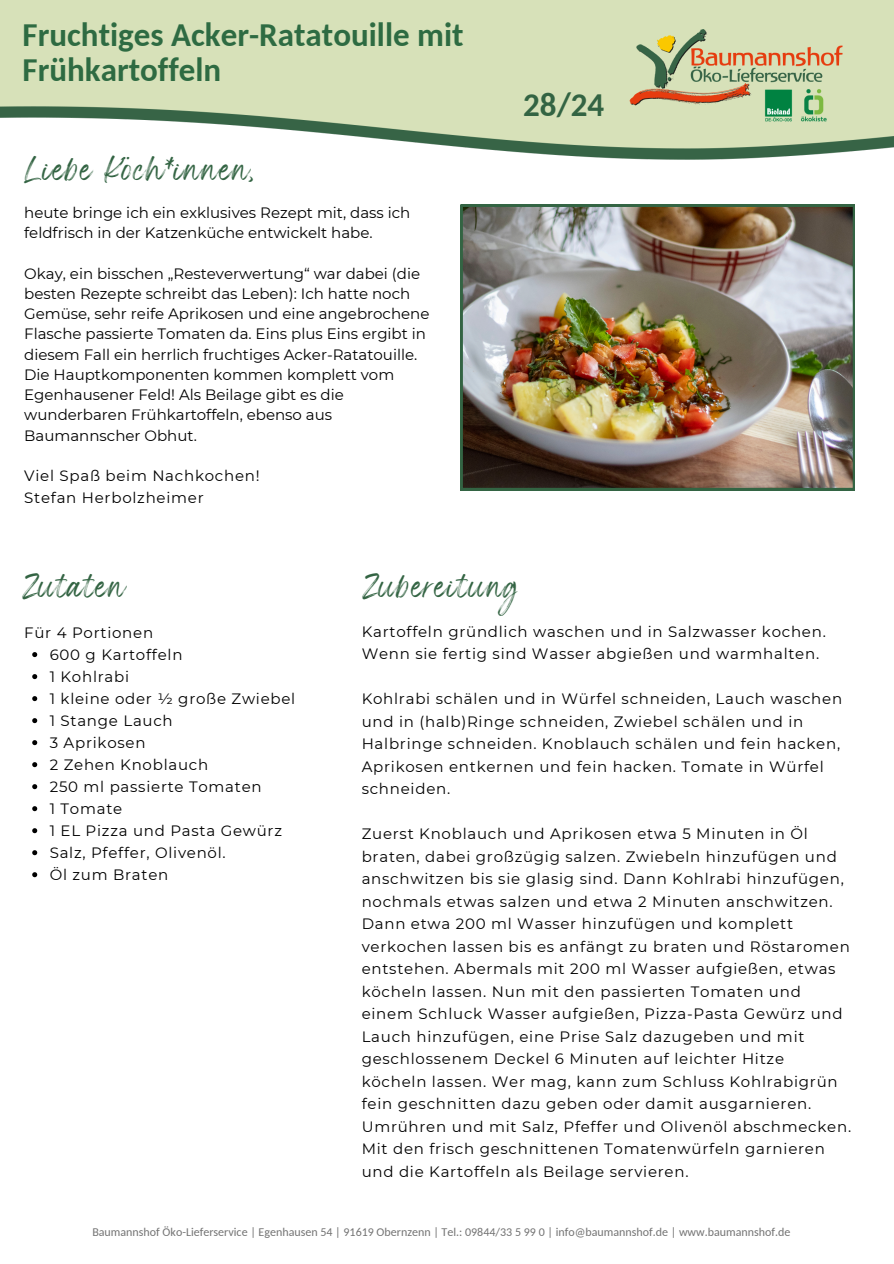
<style>
.page{position:relative;width:894px;height:1264px;background:#fff}
.page>*{position:absolute;margin:0;border:0;box-sizing:border-box;transform-origin:0 0}
.t1{font:700 33px/34.8px "Carlito";color:#2e6b42}
.t2{font:700 33px "Carlito";color:#336443}
.t3{font:18px "Wonderful Branding";letter-spacing:.05em;color:#336443}
.t4{font:15px/22.5px "Montserrat";letter-spacing:.05em;color:#000}
.t5{font:15px/20.2px "Montserrat";color:#000}
.t6{font:12px "Carlito";color:#737373}
</style>
<div class="page">
<img style="left:0;top:0;width:893px;height:160px">
<img style="left:460px;top:205px;width:394px;height:285px">
<svg style="left:32px;top:652px;width:5px;height:5px"></svg>
<svg style="left:32px;top:674px;width:5px;height:5px"></svg>
<svg style="left:32px;top:696px;width:5px;height:5px"></svg>
<svg style="left:32px;top:718px;width:5px;height:5px"></svg>
<svg style="left:32px;top:740px;width:5px;height:5px"></svg>
<svg style="left:32px;top:762px;width:5px;height:5px"></svg>
<svg style="left:32px;top:784px;width:5px;height:5px"></svg>
<svg style="left:32px;top:806px;width:5px;height:5px"></svg>
<svg style="left:32px;top:828px;width:5px;height:5px"></svg>
<svg style="left:32px;top:850px;width:5px;height:5px"></svg>
<svg style="left:32px;top:872px;width:5px;height:5px"></svg>
<h1 class="t1" style="left:23px;top:20px;width:442px">Fruchtiges Acker-Ratatouille mit<br>Frühkartoffeln</h1>
<h3 class="t3" style="left:24px;top:166px;width:234px">Liebe Köch*innen,</h3>
<h2 class="t5" style="left:24px;top:202px;width:387px">heute bringe ich ein exklusives Rezept mit, dass ich feldfrisch in der Katzenküche entwickelt habe.</h2>
<h3 class="t5" style="left:24px;top:263px;width:406px">Okay, ein bisschen „Resteverwertung“ war dabei (die besten Rezepte schreibt das Leben): Ich hatte noch Gemüse, sehr reife Aprikosen und eine angebrochene Flasche passierte Tomaten da. Eins plus Eins ergibt in diesem Fall ein herrlich fruchtiges Acker-Ratatouille.<br>Die Hauptkomponenten kommen komplett vom Egenhausener Feld! Als Beilage gibt es die wunderbaren Frühkartoffeln, ebenso aus Baumannscher Obhut.</h3>
<h3 class="t4" style="left:24px;top:465px;width:237px;line-height:21.3px">Viel Spaß beim Nachkochen!<br>Stefan Herbolzheimer</h3>
<h2 class="t2" style="left:523px;top:91px;width:83px">28/24</h2>
<h3 class="t3" style="left:23px;top:582px;width:106px">Zutaten</h3>
<p class="t3" style="left:362px;top:582px;width:159px">Zubereitung</p>
<p class="t4" style="left:361px;top:620px;width:465px">Kartoffeln gründlich waschen und in Salzwasser kochen.<br>Wenn sie fertig sind Wasser abgießen und warmhalten.</p>
<p class="t4" style="left:361px;top:687px;width:482px">Kohlrabi schälen und in Würfel schneiden, Lauch waschen und in (halb)Ringe schneiden, Zwiebel schälen und in Halbringe schneiden. Knoblauch schälen und fein hacken, Aprikosen entkernen und fein hacken. Tomate in Würfel schneiden.</p>
<p class="t4" style="left:361px;top:822px;width:491px">Zuerst Knoblauch und Aprikosen etwa 5 Minuten in Öl braten, dabei großzügig salzen. Zwiebeln hinzufügen und anschwitzen bis sie glasig sind. Dann Kohlrabi hinzufügen, nochmals etwas salzen und etwa 2 Minuten anschwitzen.<br>Dann etwa 200 ml Wasser hinzufügen und komplett verkochen lassen bis es anfängt zu braten und Röstaromen entstehen. Abermals mit 200 ml Wasser aufgießen, etwas köcheln lassen. Nun mit den passierten Tomaten und einem Schluck Wasser aufgießen, Pizza-Pasta Gewürz und Lauch hinzufügen, eine Prise Salz dazugeben und mit geschlossenem Deckel 6 Minuten auf leichter Hitze köcheln lassen. Wer mag, kann zum Schluss Kohlrabigrün fein geschnitten dazu geben oder damit ausgarnieren.<br>Umrühren und mit Salz, Pfeffer und Olivenöl abschmecken.<br>Mit den frisch geschnittenen Tomatenwürfeln garnieren und die Kartoffeln als Beilage servieren.</p>
<p class="t4" style="left:24px;top:621px;width:130px">Für 4 Portionen</p>
<p class="t4" style="left:50px;top:643px;width:134px">600 g Kartoffeln</p>
<p class="t4" style="left:50px;top:665px;width:81px">1 Kohlrabi</p>
<p class="t4" style="left:50px;top:687px;width:247px">1 kleine oder ½ große Zwiebel</p>
<p class="t4" style="left:50px;top:709px;width:124px">1 Stange Lauch</p>
<p class="t4" style="left:50px;top:731px;width:97px">3 Aprikosen</p>
<p class="t4" style="left:50px;top:753px;width:160px">2 Zehen Knoblauch</p>
<h2 class="t4" style="left:50px;top:775px;width:213px">250 ml passierte Tomaten</h2>
<h3 class="t4" style="left:50px;top:797px;width:74px">1 Tomate</h3>
<h3 class="t4" style="left:50px;top:819px;width:234px">1 EL Pizza und Pasta Gewürz</h3>
<p class="t4" style="left:50px;top:841px;width:177px">Salz, Pfeffer, Olivenöl.</p>
<p class="t4" style="left:50px;top:863px;width:120px">Öl zum Braten</p>
<p class="t6" style="left:92px;top:1227px;width:699px">Baumannshof Öko-Lieferservice | Egenhausen 54 | 91619 Obernzenn | Tel.: 09844/33 5 99 0 | info@baumannshof.de | www.baumannshof.de</p>
</div>
